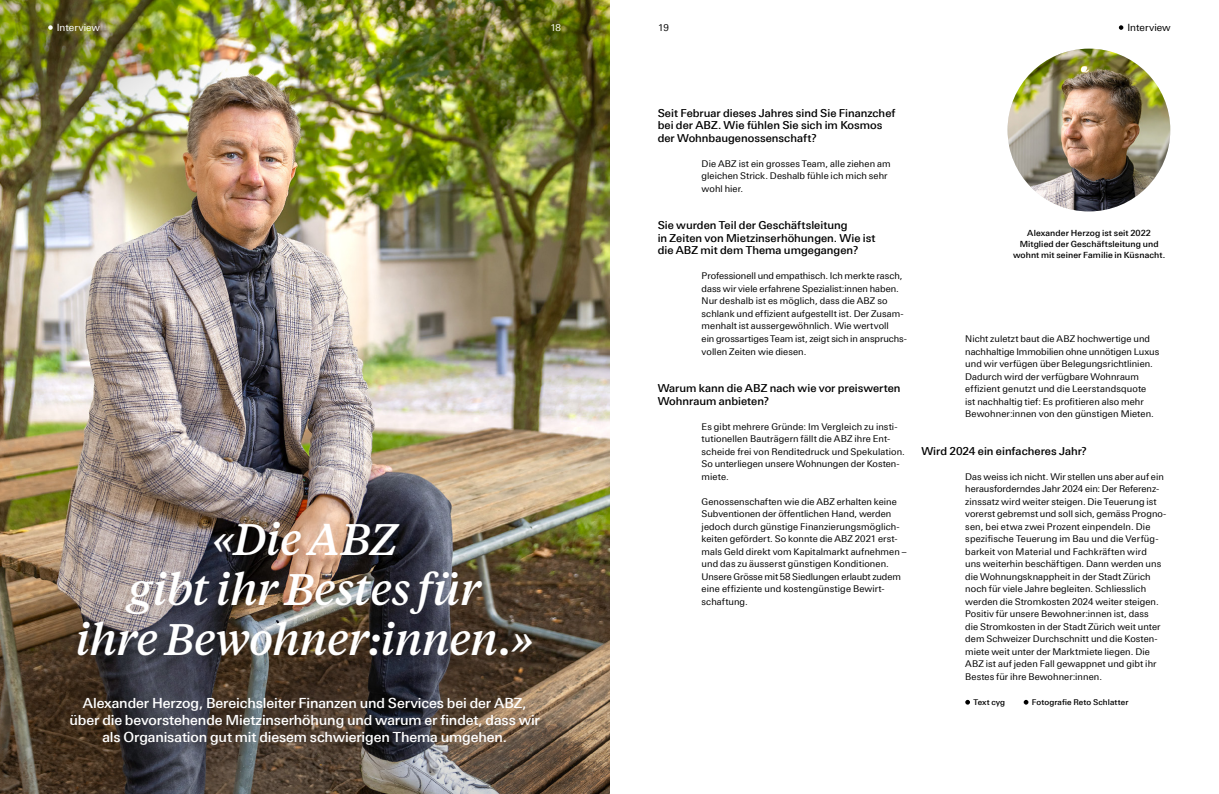
<style>
.page{position:relative;width:1219px;height:794px;background:#fff}
.page>*{position:absolute;margin:0;border:0;box-sizing:border-box;transform-origin:0 0}
.Titel_Interview_48_50{font:italic 500 44px/50px "Tiempos Text";letter-spacing:-.02em;color:#fff;text-align:center}
.Lead_Interview{font:500 14px/17px "Linotype Univers 530";letter-spacing:-.01em;color:#fff;text-align:center}
.Frage_Interview{font:500 11px/12.5px "Linotype Univers 530";color:#000}
.Rubrik_Pagina{font:10px "Linotype Univers 430";color:#fff}
.Rubrik_Pagina-2{font:10px "Linotype Univers 430";color:#000}
.Rubrik_Pagina-3{font:9.5px "Linotype Univers 430";color:#fff}
.Rubrik_Pagina-4{font:9.5px "Linotype Univers 430";color:#000}
.Antwort_Interview{font:9.3px/12.5px "Linotype Univers 430";letter-spacing:.005em;color:#000}
.Bildlegende_Interview_8_5_11{font:500 8.5px/11px "Linotype Univers 530";letter-spacing:.01em;color:#000;text-align:center}
.Rubrik_Pagina-5{font:500 8px "Linotype Univers 530";letter-spacing:.015em;color:#000}
</style>
<div class="page">
<img style="left:0;top:0;width:609px;height:479px">
<img style="left:0;top:479px;width:609px;height:315px">
<svg style="left:1119px;top:25px;width:4px;height:5px"></svg>
<svg style="left:48px;top:25px;width:5px;height:5px"></svg>
<svg style="left:965px;top:700px;width:5px;height:4px"></svg>
<svg style="left:1024px;top:700px;width:4px;height:4px"></svg>
<img style="left:1007px;top:49px;width:163px;height:162px;border-radius:81px">
<p class="Rubrik_Pagina" style="left:57px;top:22px;width:45px">Interview</p>
<p class="Rubrik_Pagina-3" style="left:550px;top:22px;width:12px">18</p>
<p class="Rubrik_Pagina-4" style="left:658px;top:22px;width:12px">19</p>
<p class="Rubrik_Pagina-2" style="left:1127px;top:22px;width:45px">Interview</p>
<p class="Titel_Interview_48_50" style="left:75px;top:512px;width:460px">«Die ABZ<br>gibt ihr Bestes für<br>ihre Bewohner:innen.»</p>
<p class="Lead_Interview" style="left:70px;top:694px;width:472px">Alexander Herzog, Bereichsleiter Finanzen und Services bei der ABZ, über die bevorstehende Mietzinserhöhung und warum er findet, dass wir als Organisation gut mit diesem schwierigen Thema umgehen.</p>
<p class="Frage_Interview" style="left:658px;top:107px;width:239px">Seit Februar dieses Jahres sind Sie Finanzchef bei der ABZ. Wie fühlen Sie sich im Kosmos der Wohnbaugenossenschaft?</p>
<p class="Antwort_Interview" style="left:702px;top:157px;width:191px">Die ABZ ist ein grosses Team, alle ziehen am gleichen Strick. Deshalb fühle ich mich sehr wohl hier.</p>
<p class="Frage_Interview" style="left:658px;top:219px;width:219px">Sie wurden Teil der Geschäftsleitung<br>in Zeiten von Mietzinserhöhungen. Wie ist die ABZ mit dem Thema umgegangen?</p>
<p class="Antwort_Interview" style="left:702px;top:270px;width:207px">Professionell und empathisch. Ich merkte rasch, dass wir viele erfahrene Spezialist:innen haben.<br>Nur deshalb ist es möglich, dass die ABZ so schlank und effizient aufgestellt ist. Der Zusam&shy;menhalt ist aussergewöhnlich. Wie wertvoll<br>ein grossartiges Team ist, zeigt sich in anspruchs&shy;vollen Zeiten wie diesen.</p>
<p class="Frage_Interview" style="left:658px;top:382px;width:244px">Warum kann die ABZ nach wie vor preiswerten<br>Wohnraum anbieten?</p>
<p class="Antwort_Interview" style="left:702px;top:420px;width:205px">Es gibt mehrere Gründe: Im Vergleich zu insti&shy;tutionellen Bauträgern fällt die ABZ ihre Ent&shy;scheide frei von Renditedruck und Spekulation.<br>So unterliegen unsere Wohnungen der Kosten&shy;miete.</p>
<p class="Antwort_Interview" style="left:702px;top:495px;width:206px">Genossenschaften wie die ABZ erhalten keine Subventionen der öffentlichen Hand, werden jedoch durch günstige Finanzierungsmöglich&shy;keiten gefördert. So konnte die ABZ 2021 erst&shy;mals Geld direkt vom Kapitalmarkt aufnehmen – und das zu äusserst günstigen Konditionen.<br>Unsere Grösse mit 58 Siedlungen erlaubt zudem eine effiziente und kostengünstige Bewirt&shy;schaftung.</p>
<p class="Bildlegende_Interview_8_5_11" style="left:1013px;top:227px;width:154px">Alexander Herzog ist seit 2022<br>Mitglied der Geschäftsleitung und wohnt mit seiner Familie in Küsnacht.</p>
<p class="Antwort_Interview" style="left:965px;top:332px;width:196px">Nicht zuletzt baut die ABZ hochwertige und nachhaltige Immobilien ohne unnötigen Luxus und wir verfügen über Belegungsrichtlinien.<br>Dadurch wird der verfügbare Wohnraum effizient genutzt und die Leerstandsquote<br>ist nachhaltig tief: Es profitieren also mehr Bewohner:innen von den günstigen Mieten.</p>
<p class="Frage_Interview" style="left:921px;top:444px;width:167px">Wird 2024 ein einfacheres Jahr?</p>
<p class="Antwort_Interview" style="left:965px;top:470px;width:203px">Das weiss ich nicht. Wir stellen uns aber auf ein herausforderndes Jahr 2024 ein: Der Referenz&shy;zinssatz wird weiter steigen. Die Teuerung ist vorerst gebremst und soll sich, gemäss Progno&shy;sen, bei etwa zwei Prozent einpendeln. Die spezifische Teuerung im Bau und die Verfüg&shy;barkeit von Material und Fachkräften wird<br>uns weiterhin beschäftigen. Dann werden uns die Wohnungsknappheit in der Stadt Zürich noch für viele Jahre begleiten. Schliesslich werden die Stromkosten 2024 weiter steigen.<br>Positiv für unsere Bewohner:innen ist, dass<br>die Stromkosten in der Stadt Zürich weit unter dem Schweizer Durchschnitt und die Kosten&shy;miete weit unter der Marktmiete liegen. Die ABZ ist auf jeden Fall gewappnet und gibt ihr Bestes für ihre Bewohner:innen.</p>
<p class="Rubrik_Pagina-5" style="left:973px;top:697px;width:33px">Text cyg</p>
<p class="Rubrik_Pagina-5" style="left:1032px;top:697px;width:98px">Fotografie Reto Schlatter</p>
</div>
